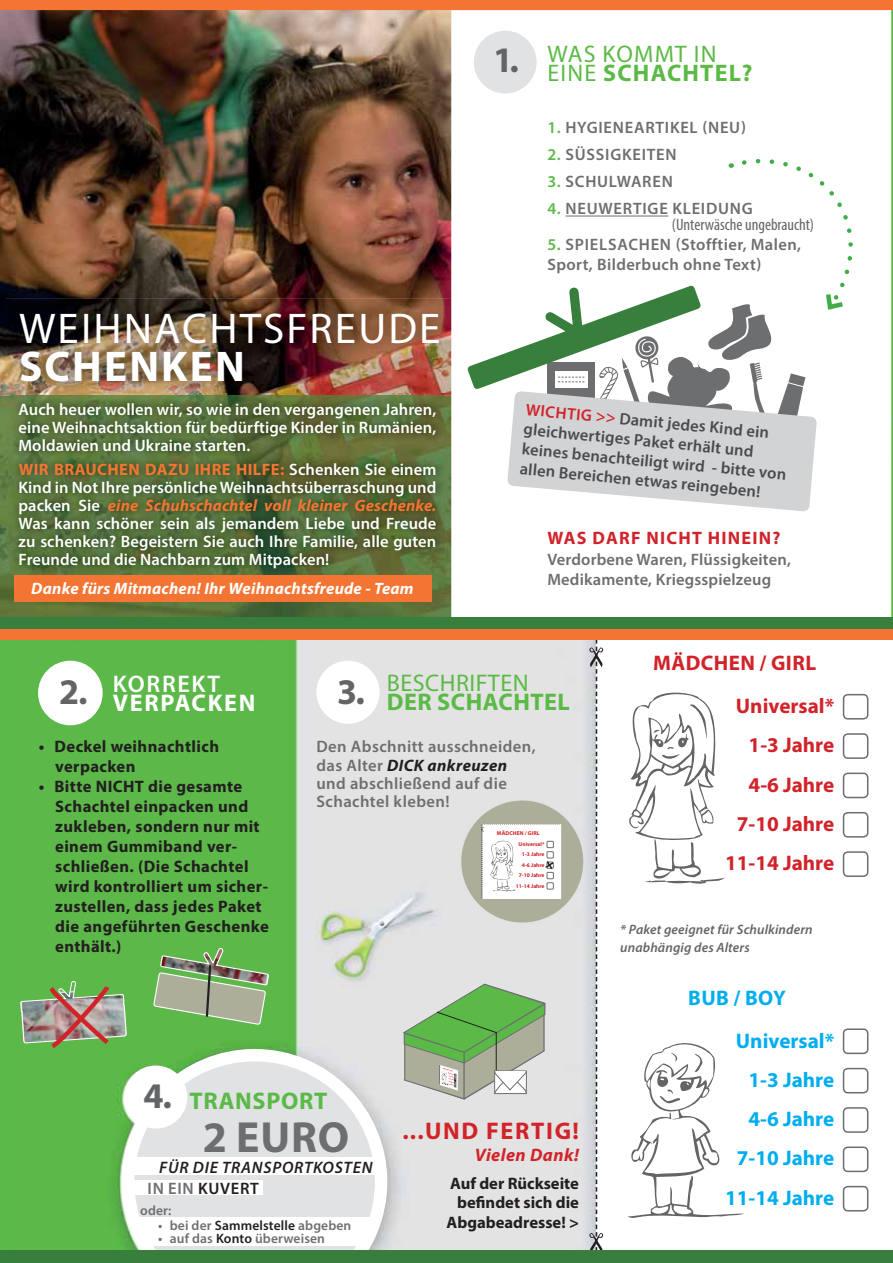
<style>
.page{position:relative;width:893px;height:1263px;background:#fff}
.page>*{position:absolute;margin:0;border:0;box-sizing:border-box;transform-origin:0 0}
.t1{font:700 43.8px "Myriad Pro";color:#6d6e70}
.t2{font:43.2px "Myriad Pro";letter-spacing:.05em;color:#fff}
.t3{font:700 43.2px "Myriad Pro";letter-spacing:.05em;color:#fff}
.t4{font:700 36.15px "Myriad Pro";color:#636466}
.t5{font:700 24.15px "Myriad Pro";letter-spacing:.02em;color:#5bba47}
.t6{font:700 24.15px "Myriad Pro";letter-spacing:.07em;color:#d2232a}
.t7{font:24.15px "Myriad Pro";letter-spacing:.02em;color:#5bba47}
.t8{font:700 24.15px "Myriad Pro";letter-spacing:.07em;color:#fff}
.t9{font:600 24.15px "Myriad Pro";letter-spacing:.07em;color:#fff}
.t10{font:700 24px "Myriad Pro";letter-spacing:.05em;color:#5bba47}
.t11{font:24px "Myriad Pro";letter-spacing:.05em;color:#5bba47}
.t12{font:700 21.15px/39.3px "Myriad Pro";color:#00aeef;text-align:right}
.t13{font:700 21.15px/39.3px "Myriad Pro";color:#d2232a;text-align:right}
.t14{font:700 21.15px "Myriad Pro";letter-spacing:.02em;color:#d2232a}
.t15{font:italic 700 18.15px "Myriad Pro";letter-spacing:.025em;color:#d2232a}
.t16{font:700 18px "Myriad Pro";letter-spacing:.07em;color:#d2232a}
.t17{font:700 16.65px/20px "Myriad Pro";letter-spacing:.025em;color:#231f20}
.t18{font:600 16.65px/18.1px "Myriad Pro";letter-spacing:.025em;color:#6d6e70}
.t19{font:700 16.65px/20px "Myriad Pro";color:#231f20;text-align:right}
.t20{font:italic 600 16.65px "Myriad Pro";letter-spacing:.045em;color:#231f20}
.t21{font:600 16.65px "Myriad Pro";letter-spacing:.04em;color:#231f20}
.t22{font:600 16.5px/18px "Myriad Pro";letter-spacing:.005em;color:#fff;text-align:justify}
.t23{font:600 16.5px/20px "Myriad Pro";color:#494b4e}
.t24{font:600 16.5px/19.5px "Myriad Pro";letter-spacing:.025em;color:#6d6e70}
.t25{font:600 16.5px "Myriad Pro";letter-spacing:.045em;color:#6d6e70}
.t26{font:italic 700 16.5px "Myriad Pro";letter-spacing:.015em;color:#fff}
.t27{font:condensed 16.5px "Myriad Pro";color:#636466}
.t28{font:600 13.65px/28.5px "Myriad Pro";letter-spacing:.01em;color:#6d6e70}
.t29{font:italic 600 13.65px/18.1px "Myriad Pro";letter-spacing:.01em;color:#636466}
.t30{font:700 5.55px/10.4px "Myriad Pro";color:#d2232a;text-align:right}
.t31{font:700 5.55px "Myriad Pro";letter-spacing:.02em;color:#d2232a}
.s1{font-weight:400}
.s2{font-weight:700;color:#f47533}
.s3{font-weight:700;font-style:italic;color:#f47533}
.s4{color:#5bba47}
.s5{color:#d2232a}
.s6{font-weight:700;font-style:italic;color:#231f20}
.s7{font-size:36.15px;color:#636466}
.s8{color:#6d6e70}
.s9{color:#231f20}
</style>
<div class="page">
<img style="left:0;top:10px;width:451px;height:386px">
<img style="left:892px;top:10px;width:1px;height:608px">
<img style="left:0;top:396px;width:50px;height:222px">
<img style="left:402px;top:397px;width:49px;height:221px">
<img style="left:50px;top:601px;width:352px;height:17px">
<div style="left:474px;top:31px;width:63px;height:63px;background:#e0e2e3;border-radius:50%"></div>
<svg style="left:467px;top:159px;width:386px;height:353px"></svg>
<div style="left:0;top:0;width:893px;height:10px;background:#f47533"></div>
<div style="left:0;top:618px;width:893px;height:12px;background:#387e3d"></div>
<img style="left:6px;top:298px;width:446px;height:98px">
<img style="left:10px;top:394px;width:435px;height:183px">
<img style="left:10px;top:396px;width:435px;height:1px">
<div style="left:14px;top:575px;width:417px;height:26px;background:#f47533"></div>
<img style="left:0;top:640px;width:589px;height:610px">
<div style="left:39px;top:661px;width:63px;height:64px;background:#fff;border-radius:50%"></div>
<div style="left:38px;top:661px;width:65px;height:64px;border:2px solid #fff;border-radius:50%"></div>
<svg style="left:153px;top:947px;width:116px;height:78px"></svg>
<img style="left:20px;top:980px;width:107px;height:91px">
<svg style="left:122px;top:1049px;width:265px;height:201px"></svg>
<div style="left:124px;top:1066px;width:63px;height:63px;background:#fff;border-radius:50%"></div>
<div style="left:126px;top:1180px;width:137px;height:15px;background:#fff"></div>
<div style="left:142px;top:1231px;width:225px;height:15px;background:#fff"></div>
<div style="left:130px;top:1157px;width:249px;height:17px;background:#fff"></div>
<div style="left:136px;top:1217px;width:241px;height:14px;background:#fff"></div>
<div style="left:843px;top:694px;width:25px;height:26px;border:2px solid #6d6e70;border-radius:4px"></div>
<div style="left:843px;top:733px;width:25px;height:26px;border:2px solid #6d6e70;border-radius:4px"></div>
<div style="left:843px;top:773px;width:25px;height:25px;border:2px solid #6d6e70;border-radius:4px"></div>
<div style="left:843px;top:812px;width:25px;height:26px;border:2px solid #6d6e70;border-radius:4px"></div>
<div style="left:843px;top:851px;width:25px;height:26px;border:2px solid #6d6e70;border-radius:4px"></div>
<svg style="left:629px;top:692px;width:96px;height:192px"></svg>
<div style="left:316px;top:661px;width:63px;height:63px;background:#fff;border-radius:50%"></div>
<div style="left:460px;top:800px;width:124px;height:123px;background:#adae99;border-radius:50%"></div>
<div style="left:843px;top:1028px;width:25px;height:26px;border:2px solid #6d6e70;border-radius:4px"></div>
<div style="left:843px;top:1068px;width:25px;height:25px;border:2px solid #6d6e70;border-radius:4px"></div>
<div style="left:843px;top:1107px;width:25px;height:26px;border:2px solid #6d6e70;border-radius:4px"></div>
<div style="left:843px;top:1147px;width:25px;height:25px;border:2px solid #6d6e70;border-radius:4px"></div>
<div style="left:843px;top:1186px;width:25px;height:26px;border:2px solid #6d6e70;border-radius:4px"></div>
<svg style="left:628px;top:1043px;width:116px;height:175px"></svg>
<svg style="left:589px;top:640px;width:14px;height:610px"></svg>
<svg style="left:481px;top:824px;width:80px;height:75px"></svg>
<svg style="left:402px;top:983px;width:144px;height:117px"></svg>
<div style="left:0;top:630px;width:893px;height:10px;background:#f47533"></div>
<div style="left:0;top:1250px;width:893px;height:13px;background:#387e3d"></div>
<svg style="left:40px;top:746px;width:4px;height:4px"></svg>
<svg style="left:40px;top:786px;width:4px;height:4px"></svg>
<h3 class="t11" style="left:548px;top:39px;width:171px">WAS KOMMT IN</h3>
<h3 class="t10" style="left:493px;top:64px;width:261px"><sup>1.</sup> <span class="s1">EINE</span> SCHACHTEL?</h3>
<h2 class="t2" style="left:19px;top:302px;width:423px">WEIHNACHTSFREUDE</h2>
<h2 class="t3" style="left:19px;top:350px;width:227px">SCHENKEN</h2>
<p class="t22" style="left:19px;top:401px;width:419px">Auch heuer wollen wir, so wie in den vergangenen Jahren, eine Weihnachtsaktion für bedürftige Kinder in Rumänien, Moldawien und Ukraine starten.</p>
<p class="t22" style="left:19px;top:461px;width:419px"><span class="s2">WIR BRAUCHEN DAZU IHRE HILFE:</span> Schenken Sie einem Kind in Not Ihre persönliche Weihnachtsüberraschung und packen Sie <span class="s3">eine Schuhschachtel voll kleiner Geschenke.<br></span>Was kann schöner sein als jemandem Liebe und Freude zu schenken? Begeistern Sie auch Ihre Familie, alle guten Freunde und die Nachbarn zum Mitpacken!</p>
<p class="t26" style="left:31px;top:579px;width:384px">Danke fürs Mitmachen! Ihr Weihnachtsfreude - Team</p>
<p class="t25" style="left:547px;top:121px;width:200px"><span class="s4">1.</span> HYGIENEARTIKEL (NEU)</p>
<p class="t25" style="left:547px;top:148px;width:131px"><span class="s4">2.</span> SÜSSIGKEITEN</p>
<p class="t25" style="left:547px;top:176px;width:127px"><span class="s4">3.</span> SCHULWAREN</p>
<p class="t25" style="left:547px;top:203px;width:207px"><span class="s4">4.</span> NEUWERTIGE KLEIDUNG</p>
<p class="t24" style="left:547px;top:236px;width:255px"><span class="s4">5.</span> SPIELSACHEN (Stofftier, Malen,<br>Sport, Bilderbuch ohne Text)</p>
<p class="t27" style="left:672px;top:218px;width:144px">(Unterwäsche ungebraucht)</p>
<p class="t23" style="left:527px;top:399px;width:267px;rotate:6deg"><span class="s5">WICHTIG &gt;&gt;</span> Damit jedes Kind ein gleichwertiges Paket erhält und keines benachteiligt wird - bitte von allen Bereichen etwas reingeben!</p>
<p class="t16" style="left:547px;top:531px;width:234px">WAS DARF NICHT HINEIN?</p>
<p class="t24" style="left:547px;top:550px;width:245px;line-height:20.4px">Verdorbene Waren, Flüssigkeiten,<br>Medikamente, Kriegsspielzeug</p>
<p class="t14" style="left:653px;top:655px;width:164px">MÄDCHEN / GIRL</p>
<h3 class="t9" style="left:113px;top:674px;width:109px">KORREKT</h3>
<h3 class="t8" style="left:113px;top:694px;width:144px">VERPACKEN</h3>
<p class="t17" style="left:55px;top:738px;width:216px">Deckel weihnachtlich verpacken<br>Bitte NICHT die gesamte<br>Schachtel einpacken und zukleben, sondern nur mit einem Gummiband ver&shy;schließen. (Die Schachtel wird kontrolliert um sicher&shy;zustellen, dass jedes Paket die angeführten Geschenke enthält.)</p>
<h3 class="t4" style="left:59px;top:678px;width:30px">2.</h3>
<h3 class="t7" style="left:387px;top:668px;width:143px">BESCHRIFTEN</h3>
<h3 class="t5" style="left:337px;top:693px;width:234px"><sup>3.</sup> DER SCHACHTEL</h3>
<p class="t18" style="left:316px;top:739px;width:221px">Den Abschnitt ausschneiden, das Alter <span class="s6">DICK ankreuzen </span>und abschließend auf die<br>Schachtel kleben!</p>
<p class="t31" style="left:497px;top:831px;width:44px">MÄDCHEN / GIRL</p>
<p class="t30" style="left:516px;top:839px;width:30px">Universal*<br>1-3 Jahre<br>4-6 Jahre<br>7-10 Jahre<br>11-14 Jahre</p>
<h3 class="t5" style="left:143px;top:1092px;width:185px"><span class="s7">4.</span> TRANSPORT</h3>
<h1 class="t1" style="left:203px;top:1121px;width:148px">2 EURO</h1>
<p class="t20" style="left:159px;top:1161px;width:215px">FÜR DIE TRANSPORTKOSTEN</p>
<p class="t21" style="left:148px;top:1182px;width:113px"><span class="s8">IN EIN</span> KUVERT</p>
<p class="t28" style="left:170px;top:1197px;width:157px;text-indent:-30px">oder:<br>auf das <span class="s9">Konto</span> überweisen</p>
<p class="t28" style="left:170px;top:1212px;width:183px">bei der <span class="s9">Sammelstelle</span> abgeben</p>
<h3 class="t6" style="left:402px;top:1122px;width:178px">...UND FERTIG!</h3>
<p class="t15" style="left:475px;top:1144px;width:106px">Vielen Dank!</p>
<p class="t19" style="left:447px;top:1174px;width:134px">Auf der Rückseite befindet sich die<br>Abgabeadresse! &gt;</p>
<p class="t13" style="left:725px;top:688px;width:111px">Universal*<br>1-3 Jahre<br>4-6 Jahre<br>7-10 Jahre<br>11-14 Jahre</p>
<p class="t29" style="left:620px;top:922px;width:194px">* Paket geeignet für Schulkindern unabhängig des Alters</p>
<p class="t12" style="left:688px;top:980px;width:99px">BUB / BOY</p>
<p class="t12" style="left:725px;top:1022px;width:111px">Universal*<br>1-3 Jahre<br>4-6 Jahre<br>7-10 Jahre<br>11-14 Jahre</p>
</div>
